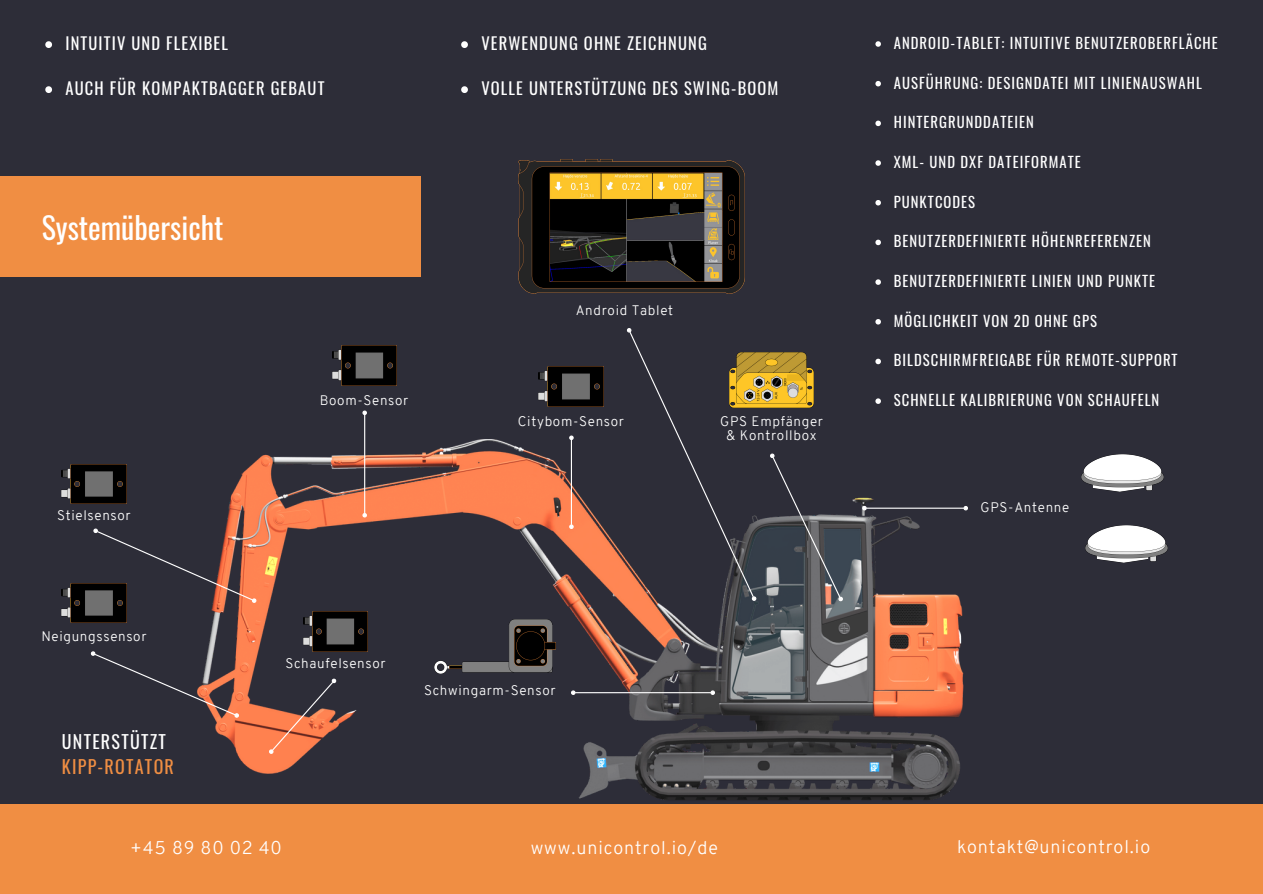
<style>
.page{position:relative;width:1263px;height:894px;background:#fff}
.page>*{position:absolute;margin:0;border:0;box-sizing:border-box;transform-origin:0 0}
.t1{font:30px "Oswald";color:#fff}
.t2{font:300 18px "Overpass";letter-spacing:.05em;color:#fff}
.t3{font:18px/24.8px "Oswald";letter-spacing:.07em;color:#f08e43}
.t4{font:16.5px "Oswald";letter-spacing:.07em;color:#fff}
.t5{font:14.7px "Oswald";letter-spacing:.07em;color:#fff}
.t6{font:300 13.5px/14.5px "Overpass";letter-spacing:.05em;color:#fff;text-align:center}
.s1{color:#fff}
</style>
<div class="page">
<div style="left:0;top:0;width:1263px;height:893px;background:#2d2d38"></div>
<div style="left:0;top:176px;width:420px;height:100px;background:#f08e43"></div>
<img style="left:126px;top:352px;width:838px;height:448px">
<div style="left:0;top:803px;width:1263px;height:90px;background:#f08e43"></div>
<img style="left:518px;top:159px;width:226px;height:134px">
<svg style="left:625px;top:328px;width:133px;height:274px"></svg>
<svg style="left:768px;top:451px;width:77px;height:152px"></svg>
<hr style="left:364px;top:415px;width:1px;height:98px;background:#fff">
<svg style="left:362px;top:409px;width:6px;height:7px"></svg>
<svg style="left:362px;top:512px;width:6px;height:6px"></svg>
<svg style="left:90px;top:649px;width:151px;height:70px"></svg>
<svg style="left:93px;top:526px;width:165px;height:78px"></svg>
<hr style="left:867px;top:507px;width:96px;height:1px;background:#fff">
<svg style="left:861px;top:505px;width:7px;height:6px"></svg>
<svg style="left:963px;top:505px;width:5px;height:6px"></svg>
<hr style="left:575px;top:692px;width:135px;height:1px;background:#fff">
<svg style="left:570px;top:689px;width:6px;height:6px"></svg>
<svg style="left:710px;top:689px;width:6px;height:6px"></svg>
<svg style="left:267px;top:676px;width:71px;height:79px"></svg>
<img style="left:729px;top:352px;width:85px;height:55px">
<img style="left:1081px;top:454px;width:82px;height:37px">
<img style="left:1085px;top:525px;width:82px;height:37px">
<img style="left:434px;top:619px;width:121px;height:54px">
<img style="left:62px;top:464px;width:64px;height:39px">
<img style="left:62px;top:583px;width:64px;height:39px">
<img style="left:303px;top:611px;width:65px;height:40px">
<img style="left:332px;top:346px;width:64px;height:39px">
<img style="left:539px;top:367px;width:64px;height:39px">
<hr style="left:571px;top:440px;width:1px;height:84px;background:#fff">
<svg style="left:568px;top:434px;width:6px;height:7px"></svg>
<svg style="left:568px;top:523px;width:6px;height:6px"></svg>
<svg style="left:461px;top:41px;width:7px;height:7px"></svg>
<svg style="left:461px;top:86px;width:7px;height:7px"></svg>
<svg style="left:45px;top:41px;width:7px;height:7px"></svg>
<svg style="left:45px;top:86px;width:7px;height:7px"></svg>
<svg style="left:875px;top:41px;width:6px;height:6px"></svg>
<svg style="left:875px;top:81px;width:6px;height:5px"></svg>
<svg style="left:875px;top:121px;width:6px;height:5px"></svg>
<svg style="left:875px;top:160px;width:6px;height:6px"></svg>
<svg style="left:875px;top:200px;width:6px;height:5px"></svg>
<svg style="left:875px;top:239px;width:6px;height:6px"></svg>
<svg style="left:875px;top:279px;width:6px;height:6px"></svg>
<svg style="left:875px;top:319px;width:6px;height:5px"></svg>
<svg style="left:875px;top:358px;width:6px;height:6px"></svg>
<svg style="left:875px;top:398px;width:6px;height:6px"></svg>
<p class="t4" style="left:65px;top:31px;width:164px">INTUITIV UND FLEXIBEL</p>
<p class="t4" style="left:65px;top:76px;width:260px">AUCH FÜR KOMPAKTBAGGER GEBAUT</p>
<p class="t4" style="left:481px;top:31px;width:227px">VERWENDUNG OHNE ZEICHNUNG</p>
<p class="t4" style="left:481px;top:76px;width:299px">VOLLE UNTERSTÜTZUNG DES SWING-BOOM</p>
<p class="t1" style="left:42px;top:204px;width:183px">Systemübersicht</p>
<p class="t6" style="left:57px;top:509px;width:75px">Stielsensor</p>
<p class="t6" style="left:41px;top:629px;width:107px">Neigungssensor</p>
<p class="t3" style="left:62px;top:728px;width:114px"><span class="s1">UNTERSTÜTZT<br></span>KIPP-ROTATOR</p>
<p class="t6" style="left:320px;top:394px;width:90px">Boom-Sensor</p>
<p class="t6" style="left:576px;top:304px;width:99px">Android Tablet</p>
<p class="t6" style="left:518px;top:415px;width:108px">Citybom-Sensor</p>
<p class="t6" style="left:720px;top:415px;width:104px">GPS Empfänger &amp; Kontrollbox</p>
<p class="t6" style="left:285px;top:657px;width:102px">Schaufelsensor</p>
<p class="t6" style="left:424px;top:683px;width:133px">Schwingarm-Sensor</p>
<p class="t5" style="left:894px;top:31px;width:326px">ANDROID-TABLET: INTUITIVE BENUTZEROBERFLÄCHE</p>
<p class="t5" style="left:894px;top:71px;width:310px">AUSFÜHRUNG: DESIGNDATEI MIT LINIENAUSWAHL</p>
<p class="t5" style="left:894px;top:111px;width:142px">HINTERGRUNDDATEIEN</p>
<p class="t5" style="left:894px;top:150px;width:188px">XML- UND DXF DATEIFORMATE</p>
<p class="t5" style="left:894px;top:190px;width:83px">PUNKTCODES</p>
<p class="t5" style="left:894px;top:230px;width:259px">BENUTZERDEFINIERTE HÖHENREFERENZEN</p>
<p class="t5" style="left:894px;top:269px;width:263px">BENUTZERDEFINIERTE LINIEN UND PUNKTE</p>
<p class="t5" style="left:894px;top:309px;width:205px">MÖGLICHKEIT VON 2D OHNE GPS</p>
<p class="t5" style="left:894px;top:349px;width:285px">BILDSCHIRMFREIGABE FÜR REMOTE-SUPPORT</p>
<p class="t5" style="left:894px;top:388px;width:267px">SCHNELLE KALIBRIERUNG VON SCHAUFELN</p>
<p class="t6" style="left:980px;top:501px;width:90px">GPS-Antenne</p>
<p class="t2" style="left:130px;top:839px;width:153px">+45 89 80 02 40</p>
<p class="t2" style="left:531px;top:839px;width:189px">www.unicontrol.io/de</p>
<p class="t2" style="left:957px;top:839px;width:195px">kontakt@unicontrol.io</p>
</div>
